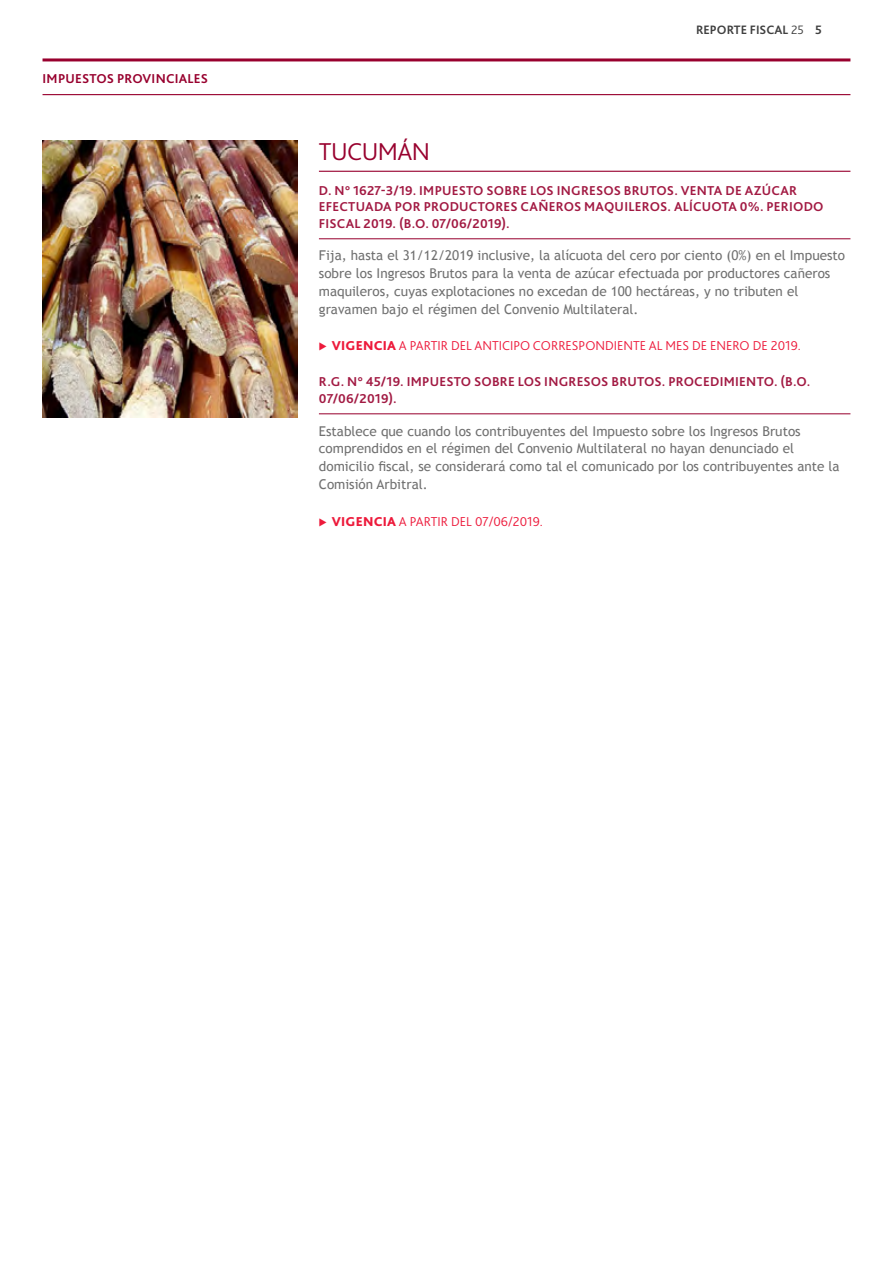
<style>
.page{position:relative;width:893px;height:1263px;background:#fff}
.page>*{position:absolute;margin:0;border:0;box-sizing:border-box;transform-origin:0 0}
.t1{font:300 25.5px "Bliss Pro";letter-spacing:-.02em;color:#98002e}
.t2{font:13.5px/18px "Trebuchet MS";color:#707070}
.t3{font:700 13.5px/16.5px "Bliss Pro";letter-spacing:.015em;color:#a21a43}
.t4{font:300 13.5px "Bliss Pro";color:#ed1a3b}
.t5{font:700 13.5px "Bliss Pro";letter-spacing:.015em;color:#98002e}
.t6{font:700 12.75px "Bliss Pro";color:#404040}
.s1{font-weight:300}
.s2{font-weight:800}
</style>
<div class="page">
<img style="left:43px;top:141px;width:254px;height:276px">
<hr style="left:319px;top:171px;width:531px;height:1px;background:#98002e">
<hr style="left:319px;top:238px;width:531px;height:1px;background:#a21a43">
<hr style="left:319px;top:413px;width:531px;height:1px;background:#a21a43">
<hr style="left:43px;top:58px;width:807px;height:3px;background:#98002e">
<hr style="left:43px;top:94px;width:807px;height:1px;background:#98002e">
<p class="t5" style="left:43px;top:71px;width:167px">IMPUESTOS PROVINCIALES</p>
<p class="t6" style="left:696px;top:22px;width:127px">REPORTE FISCAL <span class="s1">25</span> 5</p>
<h1 class="t1" style="left:319px;top:136px;width:113px">TUCUMÁN</h1>
<p class="t3" style="left:319px;top:181px;width:506px">D. N° 1627-3/19. IMPUESTO SOBRE LOS INGRESOS BRUTOS. VENTA DE AZÚCAR<br>EFECTUADA POR PRODUCTORES CAÑEROS MAQUILEROS. ALÍCUOTA 0%. PERIODO<br>FISCAL 2019. (B.O. 07/06/2019).</p>
<p class="t2" style="left:319px;top:247px;width:528px">Fija, hasta el 31/12/2019 inclusive, la alícuota del cero por ciento (0%) en el Impuesto sobre los Ingresos Brutos para la venta de azúcar efectuada por productores cañeros maquileros, cuyas explotaciones no excedan de 100 hectáreas, y no tributen el gravamen bajo el régimen del Convenio Multilateral.</p>
<p class="t4" style="left:332px;top:338px;width:471px"><span class="s2">VIGENCIA</span> A PARTIR DEL ANTICIPO CORRESPONDIENTE AL MES DE ENERO DE 2019.</p>
<p class="t3" style="left:319px;top:373px;width:493px">R.G. N° 45/19. IMPUESTO SOBRE LOS INGRESOS BRUTOS. PROCEDIMIENTO. (B.O.<br>07/06/2019).</p>
<p class="t2" style="left:319px;top:422px;width:522px">Establece que cuando los contribuyentes del Impuesto sobre los Ingresos Brutos comprendidos en el régimen del Convenio Multilateral no hayan denunciado el domicilio fiscal, se considerará como tal el comunicado por los contribuyentes ante la Comisión Arbitral.</p>
<p class="t4" style="left:332px;top:513px;width:213px"><span class="s2">VIGENCIA</span> A PARTIR DEL 07/06/2019.</p>
</div>
